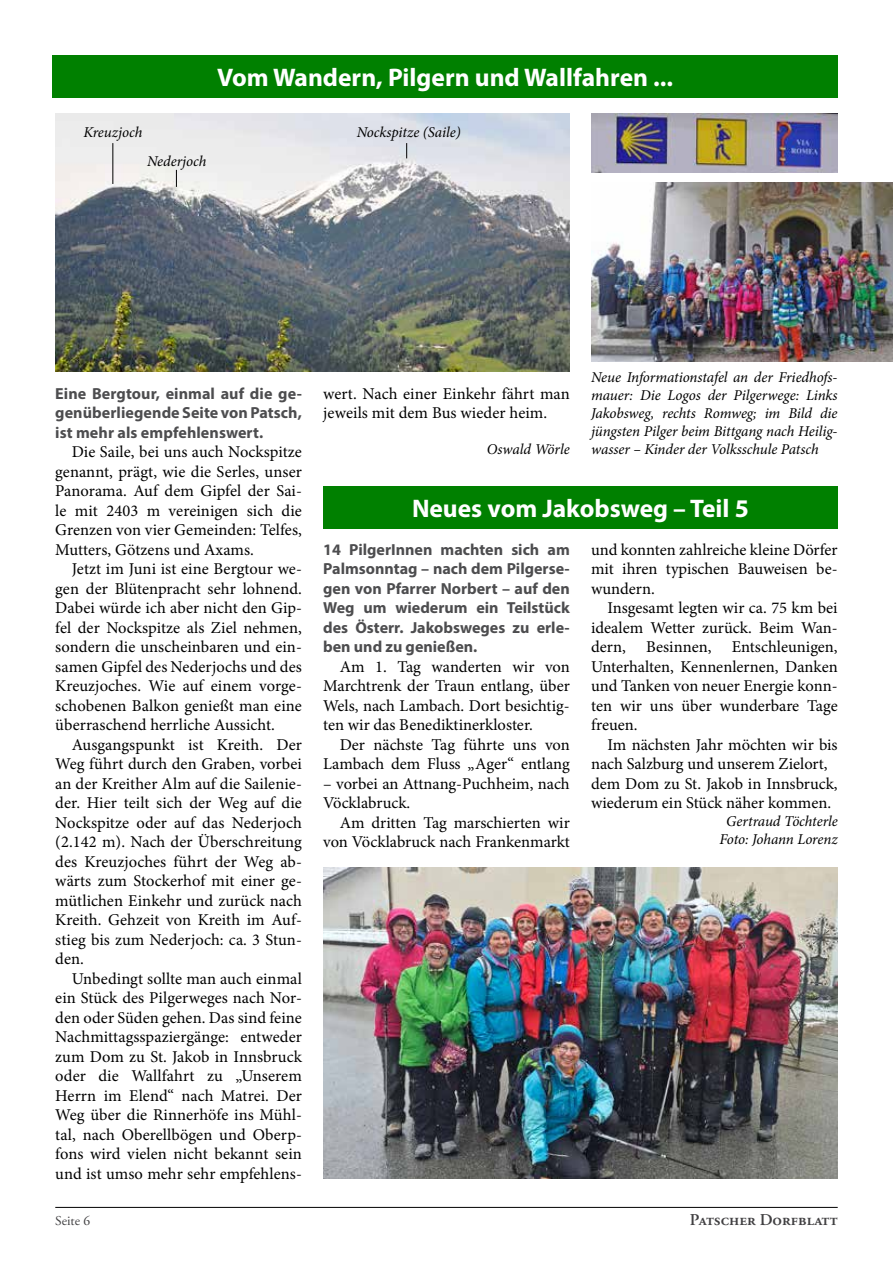
<style>
.page{position:relative;width:893px;height:1263px;background:#fff}
.page>*{position:absolute;margin:0;border:0;box-sizing:border-box;transform-origin:0 0}
.t1{font:700 25.5px "Myriad Pro";color:#fff}
.t2{font:16.5px/19.5px "Minion Pro";color:#000;text-align:justify}
.t3{font:600 16.5px "Adobe Garamond Pro";color:#414042}
.t4{font:700 16.05px/19.5px "Myriad Pro";color:#4d4d4f;text-align:justify}
.t5{font:italic 15px/18px "Minion Pro";letter-spacing:-.005em;color:#000;text-align:center}
.t6{font:13.5px "Adobe Garamond Pro";color:#414042}
</style>
<div class="page">
<hr style="left:55px;top:1207px;width:783px;height:1px;background:#000">
<div style="left:52px;top:55px;width:786px;height:43px;background:#008000"></div>
<img style="left:55px;top:114px;width:515px;height:258px">
<img style="left:323px;top:867px;width:515px;height:312px">
<div style="left:323px;top:486px;width:515px;height:43px;background:#008000"></div>
<img style="left:591px;top:114px;width:247px;height:58px">
<img style="left:591px;top:183px;width:302px;height:179px">
<svg style="left:176px;top:170px;width:1px;height:17px"></svg>
<hr style="left:112px;top:143px;width:1px;height:41px;background:#000">
<svg style="left:406px;top:143px;width:1px;height:15px"></svg>
<h1 class="t1" style="left:217px;top:61px;width:458px">Vom Wandern, Pilgern und Wallfahren ...</h1>
<p class="t5" style="left:83px;top:124px;width:61px">Kreuzjoch</p>
<p class="t5" style="left:147px;top:152px;width:61px">Nederjoch</p>
<p class="t5" style="left:357px;top:124px;width:106px">Nockspitze (Saile)</p>
<p class="t4" style="left:55px;top:383px;width:248px">Eine Bergtour, einmal auf die ge&shy;genüberliegende Seite von Patsch, ist mehr als empfehlenswert.</p>
<p class="t2" style="left:55px;top:442px;width:248px;text-indent:16px">Die Saile, bei uns auch Nockspitze genannt, prägt, wie die Serles, unser Panorama. Auf dem Gipfel der Sai&shy;le mit 2403 m vereinigen sich die Grenzen von vier Gemeinden: Telfes, Mutters, Götzens und Axams.</p>
<p class="t2" style="left:55px;top:559px;width:248px;text-indent:16px">Jetzt im Juni ist eine Bergtour we&shy;gen der Blütenpracht sehr lohnend.<br>Dabei würde ich aber nicht den Gip&shy;fel der Nockspitze als Ziel nehmen, sondern die unscheinbaren und ein&shy;samen Gipfel des Nederjochs und des Kreuzjoches. Wie auf einem vorge&shy;schobenen Balkon genießt man eine überraschend herrliche Aussicht.</p>
<p class="t2" style="left:55px;top:735px;width:248px;text-indent:16px">Ausgangspunkt ist Kreith. Der Weg führt durch den Graben, vorbei an der Kreither Alm auf die Sailenie&shy;der. Hier teilt sich der Weg auf die Nockspitze oder auf das Nederjoch (2.142 m). Nach der Überschreitung des Kreuzjoches führt der Weg ab&shy;wärts zum Stockerhof mit einer ge&shy;mütlichen Einkehr und zurück nach Kreith. Gehzeit von Kreith im Auf&shy;stieg bis zum Nederjoch: ca. 3 Stun&shy;den.</p>
<p class="t2" style="left:55px;top:969px;width:248px;text-indent:16px">Unbedingt sollte man auch einmal ein Stück des Pilgerweges nach Nor&shy;den oder Süden gehen. Das sind feine Nachmittagsspaziergänge: entweder zum Dom zu St. Jakob in Innsbruck oder die Wallfahrt zu „Unserem Herrn im Elend“ nach Matrei. Der Weg über die Rinnerhöfe ins Mühl&shy;tal, nach Oberellbögen und Oberp&shy;fons wird vielen nicht bekannt sein und ist umso mehr sehr empfehlens-</p>
<p class="t2" style="left:323px;top:384px;width:248px">wert. Nach einer Einkehr fährt man jeweils mit dem Bus wieder heim.</p>
<p class="t5" style="left:487px;top:440px;width:85px">Oswald Wörle</p>
<p class="t5" style="left:591px;top:368px;width:248px;text-align:justify">Neue Informationstafel an der Friedhofs&shy;mauer: Die Logos der Pilgerwege: Links Jakobsweg, rechts Romweg; im Bild die jüngsten Pilger beim Bittgang nach Heilig&shy;wasser – Kinder der Volksschule Patsch</p>
<h1 class="t1" style="left:412px;top:492px;width:338px">Neues vom Jakobsweg – Teil 5</h1>
<p class="t4" style="left:323px;top:539px;width:248px">14 PilgerInnen machten sich am Palmsonntag – nach dem Pilgerse&shy;gen von Pfarrer Norbert – auf den Weg um wiederum ein Teilstück des Österr. Jakobsweges zu erle&shy;ben und zu genießen.</p>
<p class="t2" style="left:323px;top:657px;width:248px;text-indent:16px">Am 1. Tag wanderten wir von Marchtrenk der Traun entlang, über Wels, nach Lambach. Dort besichtig&shy;ten wir das Benediktinerkloster.</p>
<p class="t2" style="left:323px;top:735px;width:248px;text-align:right">Der nächste Tag führte uns von<br>Lambach dem Fluss „Ager“ entlang</p>
<p class="t2" style="left:323px;top:774px;width:248px">– vorbei an Attnang-Puchheim, nach<br>Vöcklabruck.</p>
<p class="t2" style="left:323px;top:813px;width:248px;text-align:right">Am dritten Tag marschierten wir von Vöcklabruck nach Frankenmarkt</p>
<p class="t2" style="left:591px;top:540px;width:248px">und konnten zahlreiche kleine Dörfer mit ihren typischen Bauweisen be&shy;wundern.</p>
<p class="t2" style="left:591px;top:598px;width:248px;text-indent:16px">Insgesamt legten wir ca. 75 km bei idealem Wetter zurück. Beim Wan&shy;dern, Besinnen, Entschleunigen, Unterhalten, Kennenlernen, Danken und Tanken von neuer Energie konn&shy;ten wir uns über wunderbare Tage freuen.</p>
<p class="t2" style="left:591px;top:735px;width:248px;text-align:left;text-indent:16px">Im nächsten Jahr möchten wir bis nach Salzburg und unserem Zielort, dem Dom zu St. Jakob in Innsbruck, wiederum ein Stück näher kommen.</p>
<p class="t5" style="left:719px;top:812px;width:120px">Gertraud Töchterle<br>Foto: Johann Lorenz</p>
<p class="t6" style="left:55px;top:1212px;width:36px">Seite 6</p>
<p class="t3" style="left:690px;top:1210px;width:149px">Patscher Dorfblatt</p>
</div>
